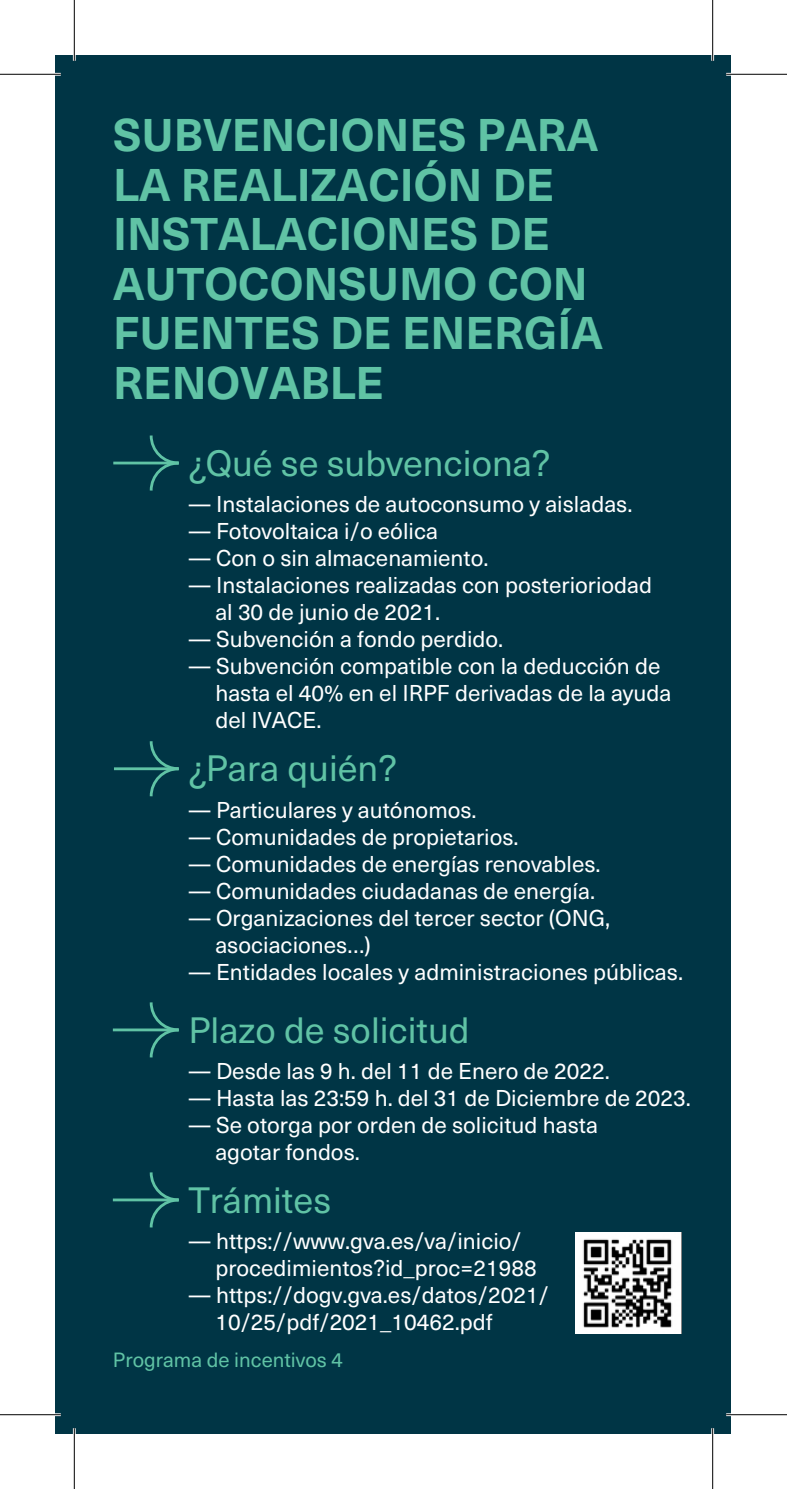
<style>
.page{position:relative;width:787px;height:1489px;background:#fff}
.page>*{position:absolute;margin:0;border:0;box-sizing:border-box;transform-origin:0 0}
.t1{font:700 45px/49.5px "Neue Haas Unica W1 G";color:#60c3a5}
.t2{font:36px "Neue Haas Unica W1 G";color:#60c3a5}
.t3{font:22.5px/27px "Neue Haas Unica W1 G";color:#fff}
.t4{font:20.25px "Neue Haas Unica W1 G";color:#60c3a5}
</style>
<div class="page">
<div style="left:55px;top:55px;width:675px;height:1378px;background:#003545"></div>
<hr style="left:113px;top:461px;width:66px;height:3px;background:#60c3a5">
<svg style="left:148px;top:435px;width:31px;height:56px"></svg>
<hr style="left:114px;top:767px;width:65px;height:3px;background:#60c3a5">
<svg style="left:148px;top:741px;width:31px;height:56px"></svg>
<hr style="left:113px;top:1028px;width:66px;height:3px;background:#60c3a5">
<svg style="left:148px;top:1002px;width:31px;height:56px"></svg>
<hr style="left:113px;top:1198px;width:66px;height:3px;background:#60c3a5">
<svg style="left:148px;top:1172px;width:31px;height:56px"></svg>
<img style="left:575px;top:1232px;width:106px;height:101px">
<hr style="left:0;top:73px;width:61px;height:3px;background:#fff">
<hr style="left:726px;top:73px;width:60px;height:3px;background:#fff">
<hr style="left:0;top:1413px;width:61px;height:3px;background:#fff">
<hr style="left:726px;top:1413px;width:60px;height:3px;background:#fff">
<hr style="left:73px;top:0;width:3px;height:61px;background:#fff">
<hr style="left:73px;top:1428px;width:3px;height:60px;background:#fff">
<hr style="left:711px;top:0;width:3px;height:61px;background:#fff">
<hr style="left:711px;top:1428px;width:3px;height:60px;background:#fff">
<hr style="left:0;top:74px;width:61px;height:1px;background:#000">
<hr style="left:726px;top:74px;width:60px;height:1px;background:#000">
<hr style="left:0;top:1414px;width:61px;height:1px;background:#000">
<hr style="left:726px;top:1414px;width:60px;height:1px;background:#000">
<hr style="left:74px;top:0;width:1px;height:61px;background:#000">
<hr style="left:74px;top:1428px;width:1px;height:60px;background:#000">
<hr style="left:712px;top:0;width:1px;height:61px;background:#000">
<hr style="left:712px;top:1428px;width:1px;height:60px;background:#000">
<h1 class="t1" style="left:113px;top:108px;width:491px">SUBVENCIONES PARA<br>LA REALIZACIÓN DE<br>INSTALACIONES DE<br>AUTOCONSUMO CON<br>FUENTES DE ENERGÍA<br>RENOVABLE</h1>
<h2 class="t2" style="left:188px;top:436px;width:363px">¿Qué se subvenciona?</h2>
<p class="t3" style="left:188px;top:489px;width:445px">— Instalaciones de autoconsumo y aisladas.</p>
<p class="t3" style="left:188px;top:516px;width:251px">— Fotovoltaica i/o eólica</p>
<p class="t3" style="left:188px;top:543px;width:301px">— Con o sin almacenamiento.</p>
<p class="t3" style="left:215px;top:570px;width:438px;text-indent:-27px">— Instalaciones realizadas con posterioriodad al 30 de junio de 2021.</p>
<p class="t3" style="left:188px;top:624px;width:316px">— Subvención a fondo perdido.</p>
<p class="t3" style="left:215px;top:651px;width:457px;text-indent:-27px">— Subvención compatible con la deducción de hasta el 40% en el IRPF derivadas de la ayuda del IVACE.</p>
<h2 class="t2" style="left:188px;top:742px;width:210px">¿Para quién?</h2>
<p class="t3" style="left:188px;top:794px;width:290px">— Particulares y autónomos.</p>
<p class="t3" style="left:188px;top:821px;width:332px">— Comunidades de propietarios.</p>
<p class="t3" style="left:188px;top:848px;width:413px">— Comunidades de energías renovables.</p>
<p class="t3" style="left:188px;top:875px;width:408px">— Comunidades ciudadanas de energía.</p>
<p class="t3" style="left:215px;top:902px;width:396px;text-indent:-27px">— Organizaciones del tercer sector (ONG, asociaciones…)</p>
<p class="t3" style="left:188px;top:956px;width:496px">— Entidades locales y administraciones públicas.</p>
<h2 class="t2" style="left:188px;top:1003px;width:283px">Plazo de solicitud</h2>
<p class="t3" style="left:188px;top:1056px;width:423px">— Desde las 9 h. del 11 de Enero de 2022.</p>
<p class="t3" style="left:188px;top:1083px;width:504px">— Hasta las 23:59 h. del 31 de Diciembre de 2023.</p>
<p class="t3" style="left:215px;top:1110px;width:384px;text-indent:-27px">— Se otorga por orden de solicitud hasta agotar fondos.</p>
<h2 class="t2" style="left:188px;top:1173px;width:144px">Trámites</h2>
<p class="t3" style="left:215px;top:1225px;width:323px;text-indent:-27px">— https://www.gva.es/va/inicio/ procedimientos?id_proc=21988</p>
<p class="t3" style="left:215px;top:1279px;width:335px;text-indent:-27px">— https://dogv.gva.es/datos/2021/<br>10/25/pdf/2021_10462.pdf</p>
<p class="t4" style="left:113px;top:1345px;width:231px">Programa de incentivos 4</p>
</div>
